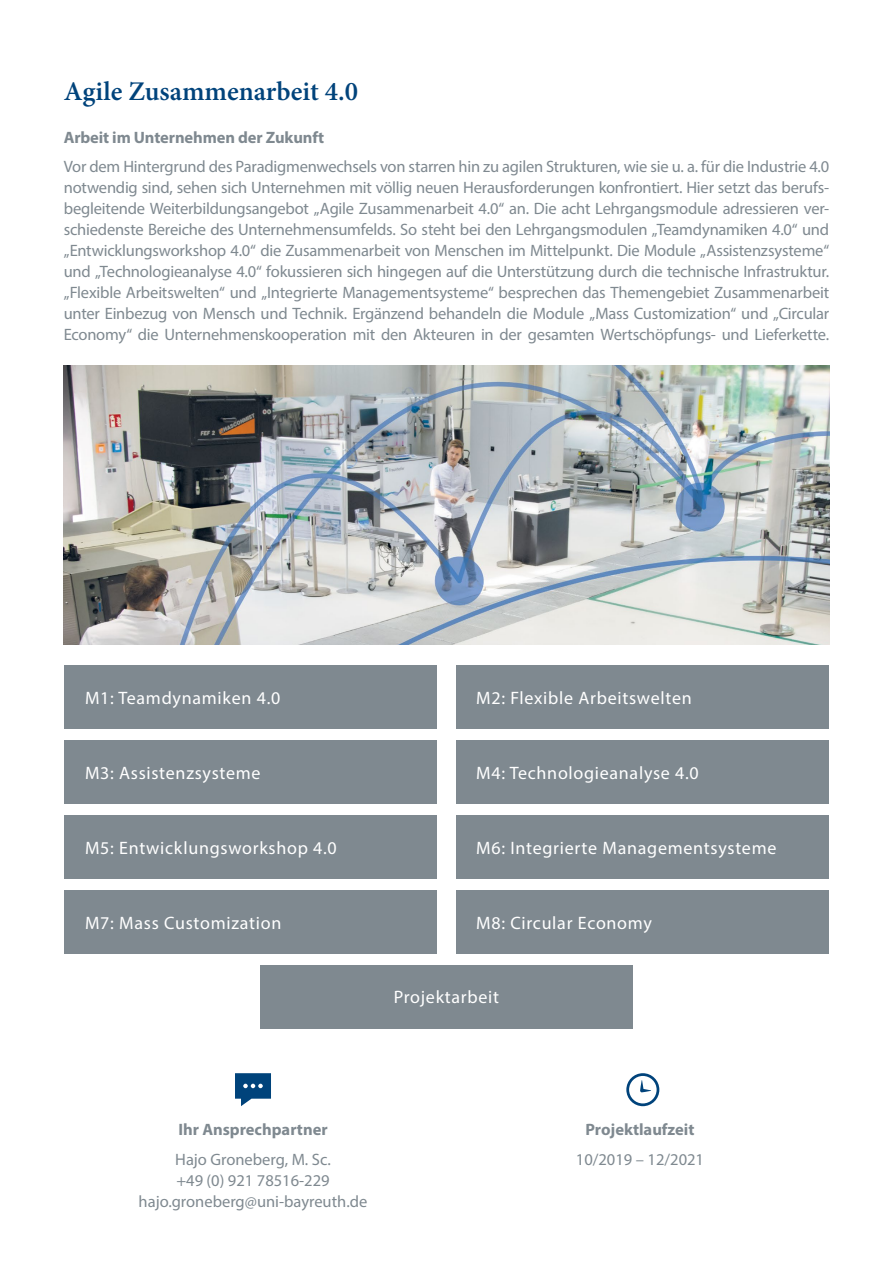
<style>
.page{position:relative;width:893px;height:1263px;background:#fff}
.page>*{position:absolute;margin:0;border:0;box-sizing:border-box;transform-origin:0 0}
.t1{font:600 27px "Minion Pro";color:#00437b}
.t2{font:18px "Myriad Pro";letter-spacing:.04em;color:#fff}
.t3{font:16.5px/21px "Myriad Pro";color:#7f8990;text-align:justify}
.t4{font:700 16.5px "Myriad Pro";letter-spacing:-.005em;color:#7f8990}
</style>
<div class="page">
<img style="left:64px;top:366px;width:765px;height:278px">
<div style="left:64px;top:665px;width:372px;height:64px;background:#7f8990"></div>
<div style="left:64px;top:740px;width:372px;height:64px;background:#7f8990"></div>
<div style="left:456px;top:665px;width:373px;height:64px;background:#7f8990"></div>
<div style="left:64px;top:890px;width:372px;height:64px;background:#7f8990"></div>
<div style="left:64px;top:815px;width:372px;height:64px;background:#7f8990"></div>
<div style="left:456px;top:815px;width:373px;height:64px;background:#7f8990"></div>
<div style="left:456px;top:740px;width:373px;height:64px;background:#7f8990"></div>
<div style="left:456px;top:890px;width:373px;height:64px;background:#7f8990"></div>
<div style="left:260px;top:965px;width:373px;height:64px;background:#7f8990"></div>
<svg style="left:235px;top:1073px;width:36px;height:33px"></svg>
<svg style="left:626px;top:1073px;width:33px;height:33px"></svg>
<h1 class="t1" style="left:64px;top:73px;width:296px">Agile Zusammenarbeit 4.0</h1>
<p class="t4" style="left:64px;top:126px;width:262px">Arbeit im Unternehmen der Zukunft</p>
<p class="t3" style="left:64px;top:156px;width:767px">Vor dem Hintergrund des Paradigmenwechsels von starren hin zu agilen Strukturen, wie sie u. a. für die Industrie 4.0 notwendig sind, sehen sich Unternehmen mit völlig neuen Herausforderungen konfrontiert. Hier setzt das berufs&shy;begleitende Weiterbildungsangebot „Agile Zusammenarbeit 4.0“ an. Die acht Lehrgangsmodule adressieren ver&shy;schiedenste Bereiche des Unternehmensumfelds. So steht bei den Lehrgangsmodulen „Teamdynamiken 4.0“ und „Entwicklungsworkshop 4.0“ die Zusammenarbeit von Menschen im Mittelpunkt. Die Module „Assistenzsysteme“ und „Technologieanalyse 4.0“ fokussieren sich hingegen auf die Unterstützung durch die technische Infrastruktur. „Flexible Arbeitswelten“ und „Integrierte Managementsysteme“ besprechen das Themengebiet Zusammenarbeit unter Einbezug von Mensch und Technik. Ergänzend behandeln die Module „Mass Customization“ und „Circular Economy“ die Unternehmenskooperation mit den Akteuren in der gesamten Wertschöpfungs- und Lieferkette.</p>
<p class="t2" style="left:85px;top:687px;width:197px">M1: Teamdynamiken 4.0</p>
<p class="t2" style="left:85px;top:762px;width:177px">M3: Assistenzsysteme</p>
<p class="t2" style="left:476px;top:687px;width:217px">M2: Flexible Arbeitswelten</p>
<p class="t2" style="left:476px;top:762px;width:224px">M4: Technologieanalyse 4.0</p>
<p class="t2" style="left:85px;top:836px;width:253px">M5: Entwicklungsworkshop 4.0</p>
<p class="t2" style="left:476px;top:836px;width:302px">M6: Integrierte Managementsysteme</p>
<p class="t2" style="left:85px;top:911px;width:198px">M7: Mass Customization</p>
<p class="t2" style="left:476px;top:911px;width:177px">M8: Circular Economy</p>
<p class="t2" style="left:394px;top:986px;width:107px">Projektarbeit</p>
<p class="t4" style="left:178px;top:1119px;width:151px">Ihr Ansprechpartner</p>
<p class="t3" style="left:139px;top:1148px;width:230px;text-align:center">Hajo Groneberg, M. Sc.<br>+49 (0) 921 78516-229 hajo.groneberg@uni-bayreuth.de</p>
<p class="t4" style="left:585px;top:1119px;width:111px">Projektlaufzeit</p>
<p class="t3" style="left:576px;top:1148px;width:130px">10/2019 – 12/2021</p>
</div>
